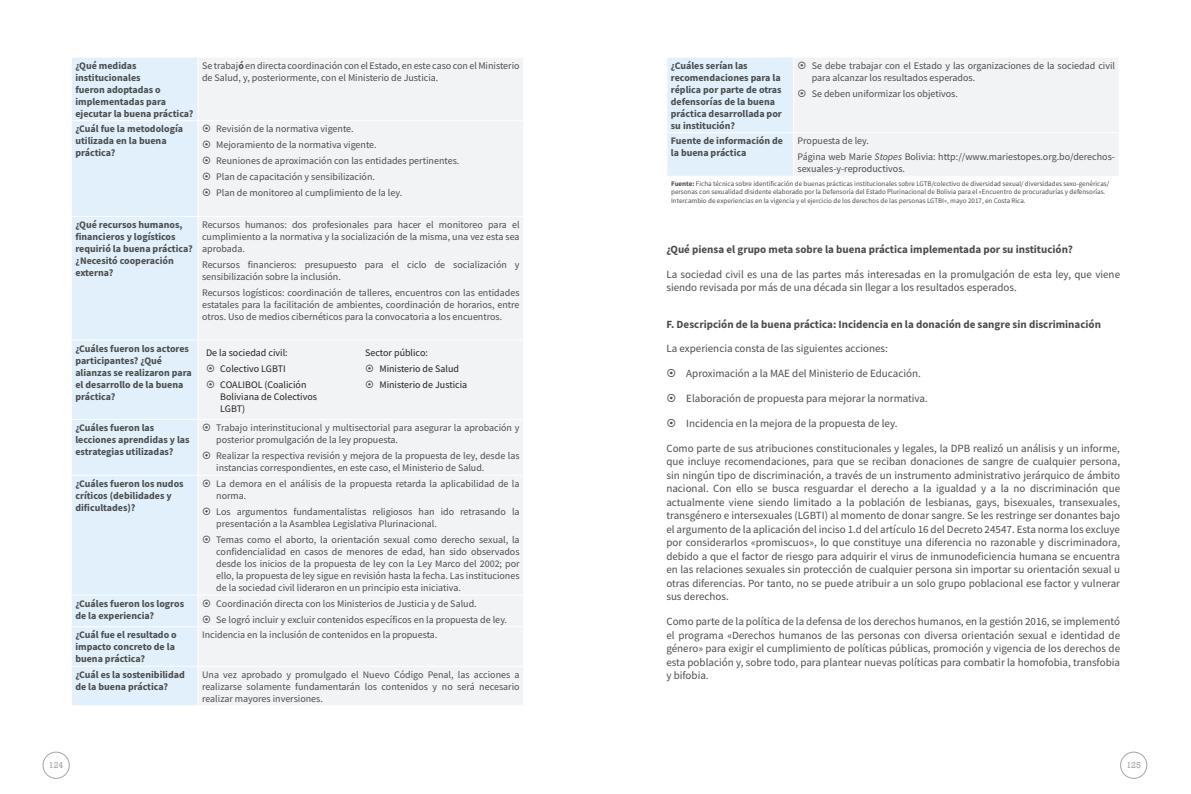
<style>
.page{position:relative;width:1191px;height:794px;background:#fff}
.page>*{position:absolute;margin:0;border:0;box-sizing:border-box;transform-origin:0 0}
.t1{font:11px/13.5px "Source Sans Pro";color:#4b4c4d;text-align:justify}
.t2{font:700 11px "Source Sans Pro";color:#4b4c4d}
.t3{font:10px/12px "Source Sans Pro";color:#4b4c4d}
.t4{font:700 10px/12px "Source Sans Pro";color:#4b4c4d}
.t5{font:10px/16px "Source Sans Pro";color:#231f20}
.t6{font:9px "Rockwell";color:#a3a4a8}
.t7{font:7px/8.4px "Source Sans Pro";color:#4b4c4d}
.s1{font-weight:700}
.s2{font-style:italic}
</style>
<div class="page">
<div style="left:1120px;top:751px;width:27px;height:28px;border:1px solid #a3a4a8;border-radius:50%"></div>
<div style="left:43px;top:751px;width:27px;height:28px;border:1px solid #a3a4a8;border-radius:50%"></div>
<div style="left:72px;top:58px;width:126px;height:647px;background:#e1f0fa"></div>
<div style="left:199px;top:58px;width:324px;height:647px;background:#f2f3f4"></div>
<hr style="left:71px;top:120px;width:127px;height:1px;background:#fff">
<hr style="left:198px;top:120px;width:326px;height:1px;background:#fff">
<hr style="left:71px;top:216px;width:127px;height:1px;background:#fff">
<hr style="left:198px;top:216px;width:326px;height:1px;background:#fff">
<hr style="left:71px;top:339px;width:127px;height:1px;background:#fff">
<hr style="left:198px;top:339px;width:326px;height:1px;background:#fff">
<hr style="left:71px;top:419px;width:127px;height:1px;background:#fff">
<hr style="left:198px;top:419px;width:326px;height:1px;background:#fff">
<hr style="left:71px;top:475px;width:127px;height:1px;background:#fff">
<hr style="left:198px;top:475px;width:326px;height:1px;background:#fff">
<hr style="left:71px;top:594px;width:127px;height:1px;background:#fff">
<hr style="left:198px;top:594px;width:326px;height:1px;background:#fff">
<hr style="left:71px;top:626px;width:127px;height:1px;background:#fff">
<hr style="left:198px;top:626px;width:326px;height:1px;background:#fff">
<hr style="left:71px;top:666px;width:127px;height:1px;background:#fff">
<hr style="left:198px;top:666px;width:326px;height:1px;background:#fff">
<div style="left:805px;top:58px;width:313px;height:117px;background:#f2f3f4"></div>
<hr style="left:793px;top:132px;width:326px;height:1px;background:#fff">
<svg style="left:203px;top:125px;width:7px;height:7px"></svg>
<svg style="left:203px;top:141px;width:7px;height:7px"></svg>
<svg style="left:203px;top:157px;width:7px;height:7px"></svg>
<svg style="left:203px;top:173px;width:7px;height:7px"></svg>
<svg style="left:203px;top:189px;width:7px;height:7px"></svg>
<svg style="left:207px;top:364px;width:7px;height:7px"></svg>
<svg style="left:207px;top:380px;width:7px;height:7px"></svg>
<svg style="left:366px;top:364px;width:7px;height:7px"></svg>
<svg style="left:366px;top:380px;width:7px;height:7px"></svg>
<svg style="left:203px;top:424px;width:7px;height:7px"></svg>
<svg style="left:203px;top:452px;width:7px;height:7px"></svg>
<svg style="left:203px;top:479px;width:7px;height:8px"></svg>
<svg style="left:203px;top:507px;width:7px;height:8px"></svg>
<svg style="left:203px;top:535px;width:7px;height:8px"></svg>
<svg style="left:203px;top:599px;width:7px;height:8px"></svg>
<svg style="left:203px;top:615px;width:7px;height:8px"></svg>
<svg style="left:667px;top:58px;width:138px;height:118px;background:#e3f0f9"></svg>
<p class="t4" style="left:75px;top:59px;width:120px">¿Qué medidas institucionales<br>fueron adoptadas o implementadas para ejecutar la buena práctica?</p>
<p class="t3" style="left:202px;top:59px;width:319px">Se trabaj<span class="s1">ó</span> en directa coordinación con el Estado, en este caso con el Ministerio de Salud, y, posteriormente, con el Ministerio de Justicia.</p>
<p class="t4" style="left:75px;top:123px;width:109px">¿Cuál fue la metodología utilizada en la buena práctica?</p>
<p class="t3" style="left:216px;top:121px;width:245px;line-height:16px">Revisión de la normativa vigente.<br>Mejoramiento de la normativa vigente.<br>Reuniones de aproximación con las entidades pertinentes.<br>Plan de capacitación y sensibilización.<br>Plan de monitoreo al cumplimiento de la ley.</p>
<p class="t4" style="left:75px;top:218px;width:119px">¿Qué recursos humanos, financieros y logísticos requirió la buena práctica? ¿Necesitó cooperación externa?</p>
<p class="t3" style="left:202px;top:219px;width:319px;text-align:justify">Recursos humanos: dos profesionales para hacer el monitoreo para el cumplimiento a la normativa y la socialización de la misma, una vez esta sea aprobada.</p>
<p class="t3" style="left:202px;top:259px;width:319px">Recursos financieros: presupuesto para el ciclo de socialización y sensibilización sobre la inclusión.</p>
<p class="t3" style="left:202px;top:287px;width:319px;text-align:justify">Recursos logísticos: coordinación de talleres, encuentros con las entidades estatales para la facilitación de ambientes, coordinación de horarios, entre otros. Uso de medios cibernéticos para la convocatoria a los encuentros.</p>
<p class="t4" style="left:75px;top:342px;width:118px">¿Cuáles fueron los actores participantes? ¿Qué alianzas se realizaron para el desarrollo de la buena práctica?</p>
<p class="t5" style="left:220px;top:344px;width:88px;text-indent:-14px">De la sociedad civil:<br>Colectivo LGBTI<br>COALIBOL (Coalición</p>
<p class="t5" style="left:220px;top:390px;width:98px;line-height:12px">Boliviana de Colectivos<br>LGBT)</p>
<p class="t5" style="left:379px;top:344px;width:89px;text-indent:-14px">Sector público:<br>Ministerio de Salud<br>Ministerio de Justicia</p>
<p class="t4" style="left:75px;top:421px;width:116px">¿Cuáles fueron las lecciones aprendidas y las estrategias utilizadas?</p>
<p class="t3" style="left:216px;top:422px;width:305px">Trabajo interinstitucional y multisectorial para asegurar la aprobación y posterior promulgación de la ley propuesta.</p>
<p class="t3" style="left:216px;top:450px;width:305px">Realizar la respectiva revisión y mejora de la propuesta de ley, desde las instancias correspondientes, en este caso, el Ministerio de Salud.</p>
<p class="t4" style="left:75px;top:477px;width:110px">¿Cuáles fueron los nudos críticos (debilidades y dificultades)?</p>
<p class="t3" style="left:216px;top:477px;width:305px">La demora en el análisis de la propuesta retarda la aplicabilidad de la norma.</p>
<p class="t3" style="left:216px;top:505px;width:305px">Los argumentos fundamentalistas religiosos han ido retrasando la presentación a la Asamblea Legislativa Plurinacional.</p>
<p class="t3" style="left:216px;top:533px;width:305px;text-align:justify">Temas como el aborto, la orientación sexual como derecho sexual, la confidencialidad en casos de menores de edad, han sido observados desde los inicios de la propuesta de ley con la Ley Marco del 2002; por ello, la propuesta de ley sigue en revisión hasta la fecha. Las instituciones de la sociedad civil lideraron en un principio esta iniciativa.</p>
<p class="t4" style="left:75px;top:597px;width:110px">¿Cuáles fueron los logros de la experiencia?</p>
<p class="t3" style="left:216px;top:595px;width:292px;line-height:16px">Coordinación directa con los Ministerios de Justicia y de Salud.<br>Se logró incluir y excluir contenidos específicos en la propuesta de ley.</p>
<p class="t4" style="left:75px;top:629px;width:103px">¿Cuál fue el resultado o impacto concreto de la buena práctica?</p>
<p class="t3" style="left:202px;top:629px;width:237px">Incidencia en la inclusión de contenidos en la propuesta.</p>
<p class="t4" style="left:75px;top:668px;width:111px">¿Cuál es la sostenibilidad de la buena práctica?</p>
<p class="t3" style="left:202px;top:668px;width:319px;text-align:justify">Una vez aprobado y promulgado el Nuevo Código Penal, las acciones a realizarse solamente fundamentarán los contenidos y no será necesario realizar mayores inversiones.</p>
<p class="t4" style="left:671px;top:59px;width:112px">¿Cuáles serían las recomendaciones para la réplica por parte de otras defensorías de la buena práctica desarrollada por su institución?</p>
<p class="t3" style="left:811px;top:60px;width:305px">Se debe trabajar con el Estado y las organizaciones de la sociedad civil para alcanzar los resultados esperados.</p>
<p class="t3" style="left:811px;top:88px;width:148px">Se deben uniformizar los objetivos.</p>
<p class="t4" style="left:671px;top:135px;width:114px">Fuente de información de la buena práctica</p>
<p class="t3" style="left:797px;top:133px;width:319px;line-height:16px">Propuesta de ley.<br>Página web Marie <span class="s2">Stopes</span> Bolivia: http://www.mariestopes.org.bo/derechos-</p>
<p class="t3" style="left:797px;top:163px;width:109px">sexuales-y-reproductivos.</p>
<p class="t7" style="left:671px;top:179px;width:439px"><span class="s1">Fuente:</span> Ficha técnica sobre identificación de buenas prácticas institucionales sobre LGTB/colectivo de diversidad sexual/ diversidades sexo-genéricas/ personas con sexualidad disidente elaborado por la Defensoría del Estado Plurinacional de Bolivia para el «Encuentro de procuradurías y defensorías.<br>Intercambio de experiencias en la vigencia y el ejercicio de los derechos de las personas LGTBI», mayo 2017, en Costa Rica.</p>
<p class="t2" style="left:666px;top:242px;width:408px">¿Qué piensa el grupo meta sobre la buena práctica implementada por su institución?</p>
<p class="t1" style="left:666px;top:267px;width:455px">La sociedad civil es una de las partes más interesadas en la promulgación de esta ley, que viene siendo revisada por más de una década sin llegar a los resultados esperados.</p>
<p class="t2" style="left:666px;top:316px;width:436px">F. Descripción de la buena práctica: Incidencia en la donación de sangre sin discriminación</p>
<p class="t1" style="left:666px;top:342px;width:223px">La experiencia consta de las siguientes acciones:</p>
<p class="t1" style="left:686px;top:367px;width:236px">Aproximación a la MAE del Ministerio de Educación.</p>
<p class="t1" style="left:686px;top:391px;width:243px">Elaboración de propuesta para mejorar la normativa.</p>
<p class="t1" style="left:686px;top:416px;width:213px">Incidencia en la mejora de la propuesta de ley.</p>
<p class="t1" style="left:666px;top:441px;width:455px">Como parte de sus atribuciones constitucionales y legales, la DPB realizó un análisis y un informe, que incluye recomendaciones, para que se reciban donaciones de sangre de cualquier persona, sin ningún tipo de discriminación, a través de un instrumento administrativo jerárquico de ámbito nacional. Con ello se busca resguardar el derecho a la igualdad y a la no discriminación que actualmente viene siendo limitado a la población de lesbianas, gays, bisexuales, transexuales, transgénero e intersexuales (LGBTI) al momento de donar sangre. Se les restringe ser donantes bajo el argumento de la aplicación del inciso 1.d del artículo 16 del Decreto 24547. Esta norma los excluye por considerarlos «promiscuos», lo que constituye una diferencia no razonable y discriminadora, debido a que el factor de riesgo para adquirir el virus de inmunodeficiencia humana se encuentra en las relaciones sexuales sin protección de cualquier persona sin importar su orientación sexual u otras diferencias. Por tanto, no se puede atribuir a un solo grupo poblacional ese factor y vulnerar sus derechos.</p>
<p class="t1" style="left:666px;top:614px;width:455px">Como parte de la política de la defensa de los derechos humanos, en la gestión 2016, se implementó el programa «Derechos humanos de las personas con diversa orientación sexual e identidad de género» para exigir el cumplimiento de políticas públicas, promoción y vigencia de los derechos de esta población y, sobre todo, para plantear nuevas políticas para combatir la homofobia, transfobia y bifobia.</p>
<p class="t6" style="left:49px;top:760px;width:16px">124</p>
<p class="t6" style="left:1126px;top:760px;width:16px">125</p>
</div>
